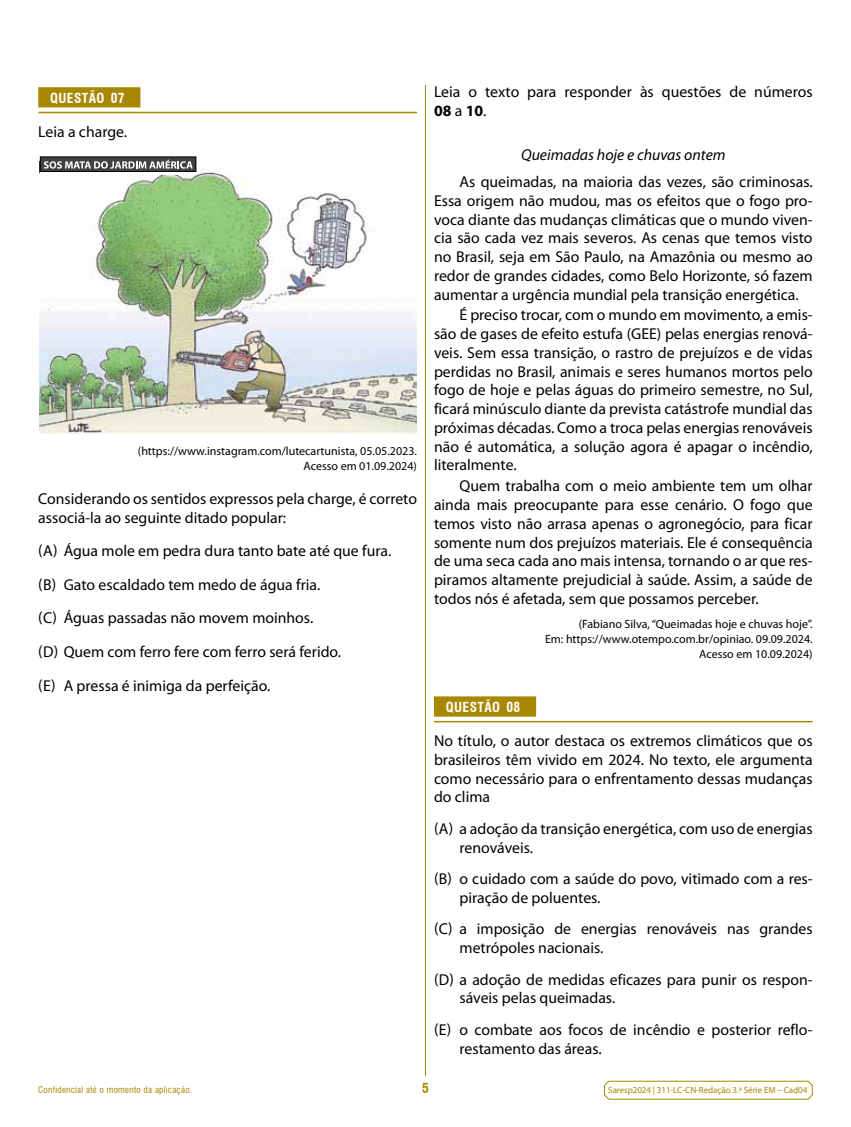
<style>
.page{position:relative;width:851px;height:1127px;background:#fff}
.page>*{position:absolute;margin:0;border:0;box-sizing:border-box;transform-origin:0 0}
.t1{font:15.75px/18.8px "Myriad Pro";color:#000}
.t2{font:700 condensed 13.5px "Swiss 721 BT";letter-spacing:.03em;color:#fff}
.t3{font:700 condensed 13.5px "Swiss 721 BT";color:#a88702}
.t4{font:12px/15px "Myriad Pro";color:#000;text-align:right}
.t5{font:9px "Myriad Pro";letter-spacing:-.005em;color:#a88702}
.t6{font:condensed 9px "Swiss 721 BT";letter-spacing:.03em;color:#a88702}
.s1{font-weight:700}
.s2{font-style:italic}
</style>
<div class="page">
<svg style="left:604px;top:1080px;width:209px;height:20px"></svg>
<hr style="left:425px;top:85px;width:1px;height:991px;background:#a88702">
<div style="left:434px;top:696px;width:102px;height:21px;background:#a88702"></div>
<hr style="left:434px;top:721px;width:378px;height:1px;background:#a88702">
<div style="left:38px;top:87px;width:102px;height:20px;background:#a88702"></div>
<hr style="left:38px;top:112px;width:379px;height:1px;background:#a88702">
<img style="left:40px;top:161px;width:377px;height:272px">
<div style="left:40px;top:156px;width:156px;height:19px;background:#fff"></div>
<div style="left:40px;top:157px;width:156px;height:14px;background:#414042"></div>
<div style="left:40px;top:156px;width:156px;height:16px;border:1px solid #000"></div>
<svg style="left:44px;top:160px;width:149px;height:9px"></svg>
<p class="t2" style="left:50px;top:90px;width:76px">QUESTÃO 07</p>
<p class="t1" style="left:38px;top:122px;width:90px">Leia a charge.</p>
<p class="t4" style="left:138px;top:443px;width:280px">(https://www.instagram.com/lutecartunista, 05.05.2023.<br>Acesso em 01.09.2024)</p>
<p class="t1" style="left:38px;top:489px;width:380px">Considerando os sentidos expressos pela charge, é correto associá-la ao seguinte ditado popular:</p>
<p class="t1" style="left:38px;top:534px;width:354px;line-height:33.6px">(A) Água mole em pedra dura tanto bate até que fura. (B) Gato escaldado tem medo de água fria.<br>(C) Águas passadas não movem moinhos.<br>(D) Quem com ferro fere com ferro será ferido.<br>(E) A pressa é inimiga da perfeição.</p>
<p class="t1" style="left:434px;top:82px;width:380px">Leia o texto para responder às questões de números<br><span class="s1">08</span> a <span class="s1">10</span>.</p>
<p class="t1" style="left:459px;top:141px;width:354px;line-height:27.3px;text-indent:61px"><span class="s2">Queimadas hoje e chuvas ontem<br></span>As queimadas, na maioria das vezes, são criminosas.</p>
<p class="t1" style="left:434px;top:191px;width:380px;text-align:justify">Essa origem não mudou, mas os efeitos que o fogo pro&shy;voca diante das mudanças climáticas que o mundo viven&shy;cia são cada vez mais severos. As cenas que temos visto no Brasil, seja em São Paulo, na Amazônia ou mesmo ao redor de grandes cidades, como Belo Horizonte, só fazem aumentar a urgência mundial pela transição energética.</p>
<p class="t1" style="left:434px;top:306px;width:380px;text-align:justify;text-indent:26px">É preciso trocar, com o mundo em movimento, a emis&shy;são de gases de efeito estufa (GEE) pelas energias renová&shy;veis. Sem essa transição, o rastro de prejuízos e de vidas perdidas no Brasil, animais e seres humanos mortos pelo fogo de hoje e pelas águas do primeiro semestre, no Sul, ficará minúsculo diante da prevista catástrofe mundial das próximas décadas. Como a troca pelas energias renováveis não é automática, a solução agora é apagar o incêndio, literalmente.</p>
<p class="t1" style="left:434px;top:476px;width:380px;text-align:justify;text-indent:26px">Quem trabalha com o meio ambiente tem um olhar ainda mais preocupante para esse cenário. O fogo que temos visto não arrasa apenas o agronegócio, para ficar somente num dos prejuízos materiais. Ele é consequência de uma seca cada ano mais intensa, tornando o ar que res&shy;piramos altamente prejudicial à saúde. Assim, a saúde de todos nós é afetada, sem que possamos perceber.</p>
<p class="t4" style="left:545px;top:616px;width:269px">(Fabiano Silva, “Queimadas hoje e chuvas hoje”.<br>Em: https://www.otempo.com.br/opiniao. 09.09.2024.<br>Acesso em 10.09.2024)</p>
<p class="t2" style="left:446px;top:699px;width:76px">QUESTÃO 08</p>
<p class="t1" style="left:434px;top:731px;width:380px;text-align:justify">No título, o autor destaca os extremos climáticos que os brasileiros têm vivido em 2024. No texto, ele argumenta como necessário para o enfrentamento dessas mudanças do clima</p>
<p class="t1" style="left:459px;top:819px;width:354px;text-indent:-26px">(A) a adoção da transição energética, com uso de energias renováveis.</p>
<p class="t1" style="left:459px;top:869px;width:353px;text-indent:-26px">(B) o cuidado com a saúde do povo, vitimado com a res&shy;piração de poluentes.</p>
<p class="t1" style="left:459px;top:919px;width:354px;text-indent:-26px">(C) a imposição de energias renováveis nas grandes metrópoles nacionais.</p>
<p class="t1" style="left:459px;top:969px;width:354px;text-indent:-26px">(D) a adoção de medidas eficazes para punir os respon&shy;sáveis pelas queimadas.</p>
<p class="t1" style="left:459px;top:1020px;width:353px;text-indent:-26px">(E) o combate aos focos de incêndio e posterior reflo&shy;restamento das áreas.</p>
<p class="t6" style="left:38px;top:1084px;width:155px">Confidencial até o momento da aplicação.</p>
<p class="t3" style="left:422px;top:1079px;width:8px">5</p>
<p class="t5" style="left:608px;top:1084px;width:200px">Saresp2024 | 311-LC-CN-Redação 3.ª Série EM – Cad04</p>
</div>
